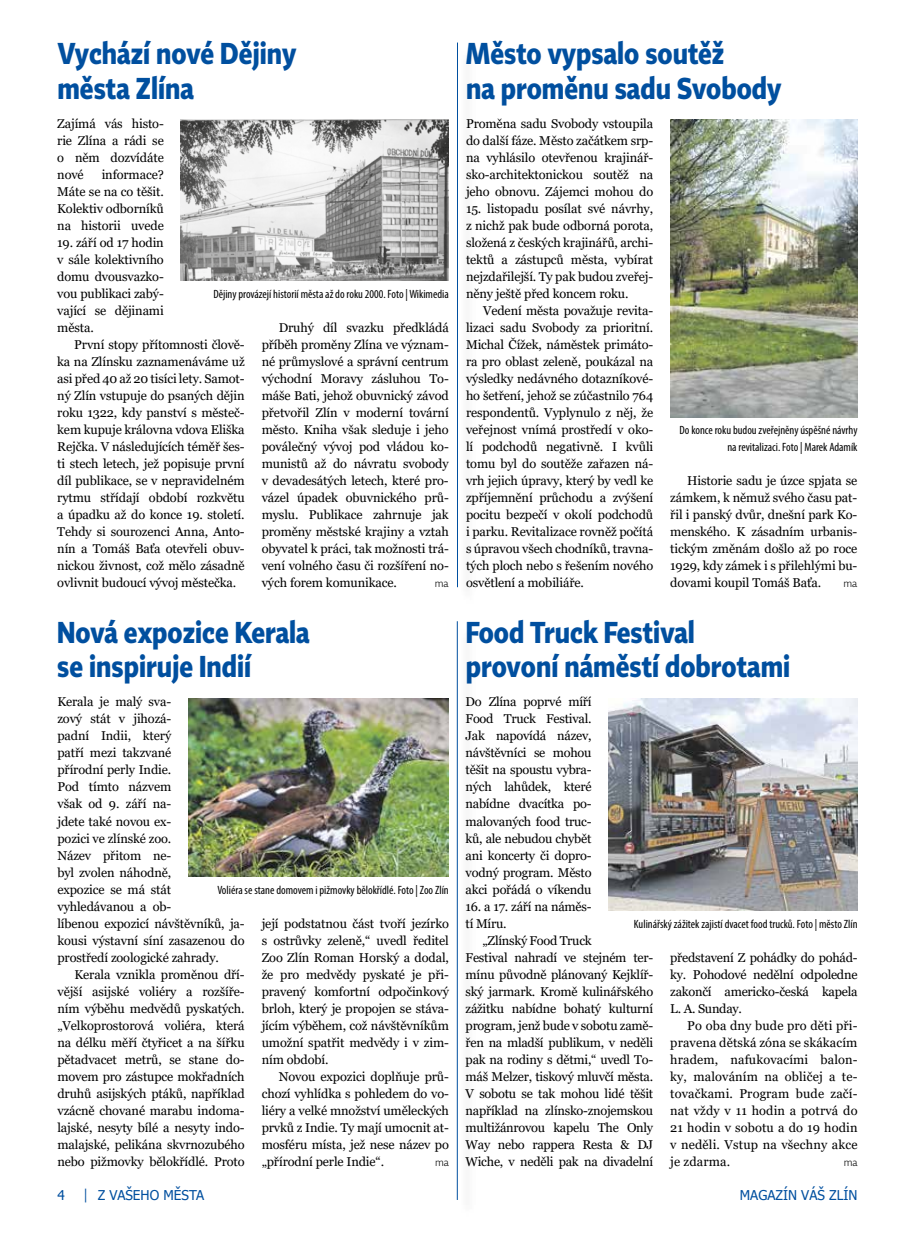
<style>
.page{position:relative;width:915px;height:1234px;background:#fff}
.page>*{position:absolute;margin:0;border:0;box-sizing:border-box;transform-origin:0 0}
.t1{font:700 29.7px/34.5px "Tabac Sans";color:#004f9f;scale:.85 1}
.t2{font:13.5px "Tahoma";color:#004f9f}
.t3{font:13.5px "Tabac Sans";color:#004f9f}
.t4{font:12.75px/17px "Georgia";letter-spacing:-.01em;color:#000;text-align:justify}
.t5{font:condensed 12px/17px "Myriad Pro";color:#000;text-align:right}
.t6{font:300 10.5px "Tabac Sans";letter-spacing:-.01em;color:#000}
</style>
<div class="page">
<div style="left:459px;top:625px;width:17px;height:591px;background:#fafafa"></div>
<hr style="left:457px;top:621px;width:1px;height:578px;background:#004f9f">
<div style="left:459px;top:47px;width:17px;height:557px;background:#fafafa"></div>
<hr style="left:457px;top:43px;width:1px;height:544px;background:#004f9f">
<img style="left:181px;top:120px;width:268px;height:161px">
<img style="left:188px;top:698px;width:261px;height:178px">
<img style="left:608px;top:698px;width:249px;height:212px">
<img style="left:670px;top:120px;width:187px;height:297px">
<h1 class="t1" style="left:57px;top:36px;width:283px">Vychází nové Dějiny města Zlína</h1>
<p class="t4" style="left:57px;top:115px;width:108px">Zajímá vás histo&shy;rie Zlína a rádi se o něm dozvídáte nové</p>
<p class="t4" style="left:57px;top:166px;width:108px;text-indent:44px">informace?<br>Máte se na co těšit.<br>Kolektiv odborníků na historii uvede</p>
<p class="t4" style="left:57px;top:234px;width:108px">19. září od 17 hodin v sále kolektivního domu dvousvazko&shy;vou publikaci zabý&shy;vající se dějinami města.</p>
<p class="t4" style="left:57px;top:336px;width:189px;text-indent:17px">První stopy přítomnosti člově&shy;ka na Zlínsku zaznamenáváme už asi před 40 až 20 tisíci lety. Samot&shy;ný Zlín vstupuje do psaných dějin roku 1322, kdy panství s městeč&shy;kem kupuje královna vdova Eliška Rejčka. V následujících téměř šes&shy;ti stech letech, jež popisuje první díl publikace, se v nepravidelném rytmu střídají období rozkvětu a úpadku až do konce 19. století.<br>Tehdy si sourozenci Anna, Anto&shy;nín a Tomáš Baťa otevřeli obuv&shy;nickou živnost, což mělo zásadně ovlivnit budoucí vývoj městečka.</p>
<p class="t5" style="left:213px;top:285px;width:237px">Dějiny provázejí historií města až do roku 2000. Foto | Wikimedia</p>
<p class="t4" style="left:261px;top:319px;width:188px;text-indent:17px">Druhý díl svazku předkládá příběh proměny Zlína ve význam&shy;né průmyslové a správní centrum východní Moravy zásluhou To&shy;máše Bati, jehož obuvnický závod přetvořil Zlín v moderní tovární město. Kniha však sleduje i jeho poválečný vývoj pod vládou ko&shy;munistů až do návratu svobody v devadesátých letech, které pro&shy;vázel úpadek obuvnického prů&shy;myslu. Publikace zahrnuje jak proměny městské krajiny a vztah obyvatel k práci, tak možnosti trá&shy;vení volného času či rozšíření no&shy;vých forem komunikace.</p>
<p class="t6" style="left:435px;top:577px;width:15px">ma</p>
<h1 class="t1" style="left:57px;top:615px;width:298px">Nová expozice Kerala se inspiruje Indií</h1>
<p class="t4" style="left:57px;top:693px;width:189px;text-align:left">Kerala je malý sva-<br>zový stát v jihozá-<br>padní Indii, který<br>patří mezi takzvané<br>přírodní perly Indie.<br>Pod tímto názvem<br>však od 9. září na-<br>jdete také novou ex-<br>pozici ve zlínské zoo.<br>Název přitom ne-<br>byl zvolen náhodně,<br>expozice se má stát vyhledávanou a ob-<br>líbenou expozicí návštěvníků, ja&shy;kousi výstavní síní zasazenou do prostředí zoologické zahrady.</p>
<p class="t4" style="left:57px;top:965px;width:189px;text-indent:17px">Kerala vznikla proměnou dří&shy;vější asijské voliéry a rozšíře&shy;ním výběhu medvědů pyskatých. „Velkoprostorová voliéra, která na délku měří čtyřicet a na šířku pětadvacet metrů, se stane do&shy;movem pro zástupce mokřadních druhů asijských ptáků, například vzácně chované marabu indoma&shy;lajské, nesyty bílé a nesyty indo&shy;malajské, pelikána skvrnozubého nebo pižmovky bělokřídlé. Proto</p>
<p class="t5" style="left:217px;top:880px;width:233px">Voliéra se stane domovem i pižmovky bělokřídlé. Foto | Zoo Zlín</p>
<p class="t4" style="left:261px;top:914px;width:189px">její podstatnou část tvoří jezírko s ostrůvky zeleně,“ uvedl ředitel Zoo Zlín Roman Horský a dodal, že pro medvědy pyskaté je při&shy;pravený komfortní odpočinkový brloh, který je propojen se stáva&shy;jícím výběhem, což návštěvníkům umožní spatřit medvědy i v zim&shy;ním období.</p>
<p class="t4" style="left:261px;top:1067px;width:189px;text-indent:17px">Novou expozici doplňuje prů&shy;chozí vyhlídka s pohledem do vo&shy;liéry a velké množství uměleckých prvků z Indie. Ty mají umocnit at&shy;mosféru místa, jež nese název po „přírodní perle Indie“.</p>
<p class="t6" style="left:435px;top:1155px;width:15px">ma</p>
<h1 class="t1" style="left:466px;top:36px;width:372px">Město vypsalo soutěž<br>na proměnu sadu Svobody</h1>
<p class="t4" style="left:466px;top:115px;width:189px">Proměna sadu Svobody vstoupila do další fáze. Město začátkem srp&shy;na vyhlásilo otevřenou krajinář&shy;sko-architektonickou soutěž na jeho obnovu. Zájemci mohou do</p>
<p class="t4" style="left:466px;top:200px;width:189px">15. listopadu posílat své návrhy, z nichž pak bude odborná porota, složená z českých krajinářů, archi&shy;tektů a zástupců města, vybírat nejzdařilejší. Ty pak budou zveřej&shy;něny ještě před koncem roku.</p>
<p class="t4" style="left:466px;top:302px;width:189px;text-indent:17px">Vedení města považuje revita&shy;lizaci sadu Svobody za prioritní.<br>Michal Čížek, náměstek primáto&shy;ra pro oblast zeleně, poukázal na výsledky nedávného dotazníkové&shy;ho šetření, jehož se zúčastnilo 764 respondentů. Vyplynulo z něj, že veřejnost vnímá prostředí v oko&shy;lí podchodů negativně. I kvůli tomu byl do soutěže zařazen ná&shy;vrh jejich úpravy, který by vedl ke zpříjemnění průchodu a zvýšení pocitu bezpečí v okolí podchodů i parku. Revitalizace rovněž počítá s úpravou všech chodníků, travna&shy;tých ploch nebo s řešením nového osvětlení a mobiliáře.</p>
<p class="t5" style="left:679px;top:421px;width:179px">Do konce roku budou zveřejněny úspěšné návrhy na revitalizaci. Foto | Marek Adamík</p>
<p class="t4" style="left:670px;top:472px;width:188px;text-indent:17px">Historie sadu je úzce spjata se zámkem, k němuž svého času pat&shy;řil i panský dvůr, dnešní park Ko&shy;menského. K zásadním urbanis&shy;tickým změnám došlo až po roce 1929, kdy zámek i s přilehlými bu&shy;dovami koupil Tomáš Baťa.</p>
<p class="t6" style="left:843px;top:577px;width:15px">ma</p>
<h1 class="t1" style="left:465px;top:615px;width:383px">Food Truck Festival provoní náměstí dobrotami</h1>
<p class="t4" style="left:465px;top:693px;width:127px">Do Zlína poprvé míří Food Truck Festival.<br>Jak napovídá název, návštěvníci se mohou těšit na spoustu vybra&shy;ných lahůdek, které nabídne dvacítka po&shy;malovaných food truc&shy;ků, ale nebudou chybět ani koncerty či dopro&shy;vodný program. Město akci pořádá o víkendu</p>
<p class="t4" style="left:465px;top:897px;width:127px">16. a 17. září na náměs&shy;tí Míru.</p>
<p class="t4" style="left:465px;top:931px;width:189px;text-align:left;text-indent:17px">„Zlínský Food Truck<br>Festival nahradí ve stejném ter&shy;mínu původně plánovaný Kejklíř&shy;ský jarmark. Kromě kulinářského zážitku nabídne bohatý kulturní program, jenž bude v sobotu zamě&shy;řen na mladší publikum, v neděli pak na rodiny s dětmi,“ uvedl To&shy;máš Melzer, tiskový mluvčí města.<br>V sobotu se tak mohou lidé těšit například na zlínsko-znojemskou multižánrovou kapelu The Only<br>Way nebo rappera Resta &amp; DJ<br>Wiche, v neděli pak na divadelní</p>
<p class="t5" style="left:633px;top:914px;width:225px">Kulinářský zážitek zajistí dvacet food trucků. Foto | město Zlín</p>
<p class="t4" style="left:670px;top:948px;width:189px">představení Z pohádky do pohád&shy;ky. Pohodové nedělní odpoledne zakončí americko-česká kapela L. A. Sunday.</p>
<p class="t4" style="left:670px;top:1016px;width:189px;text-indent:17px">Po oba dny bude pro děti při&shy;pravena dětská zóna se skákacím hradem, nafukovacími balon&shy;ky, malováním na obličej a te&shy;tovačkami. Program bude začí&shy;nat vždy v 11 hodin a potrvá do 21 hodin v sobotu a do 19 hodin v neděli. Vstup na všechny akce je zdarma.</p>
<p class="t6" style="left:843px;top:1155px;width:15px">ma</p>
<p class="t2" style="left:98px;top:1185px;width:108px">Z VAŠEHO MĚSTA</p>
<p class="t2" style="left:57px;top:1185px;width:9px">4</p>
<p class="t3" style="left:84px;top:1186px;width:5px">|</p>
<p class="t2" style="left:739px;top:1185px;width:119px">MAGAZÍN VÁŠ ZLÍN</p>
</div>
